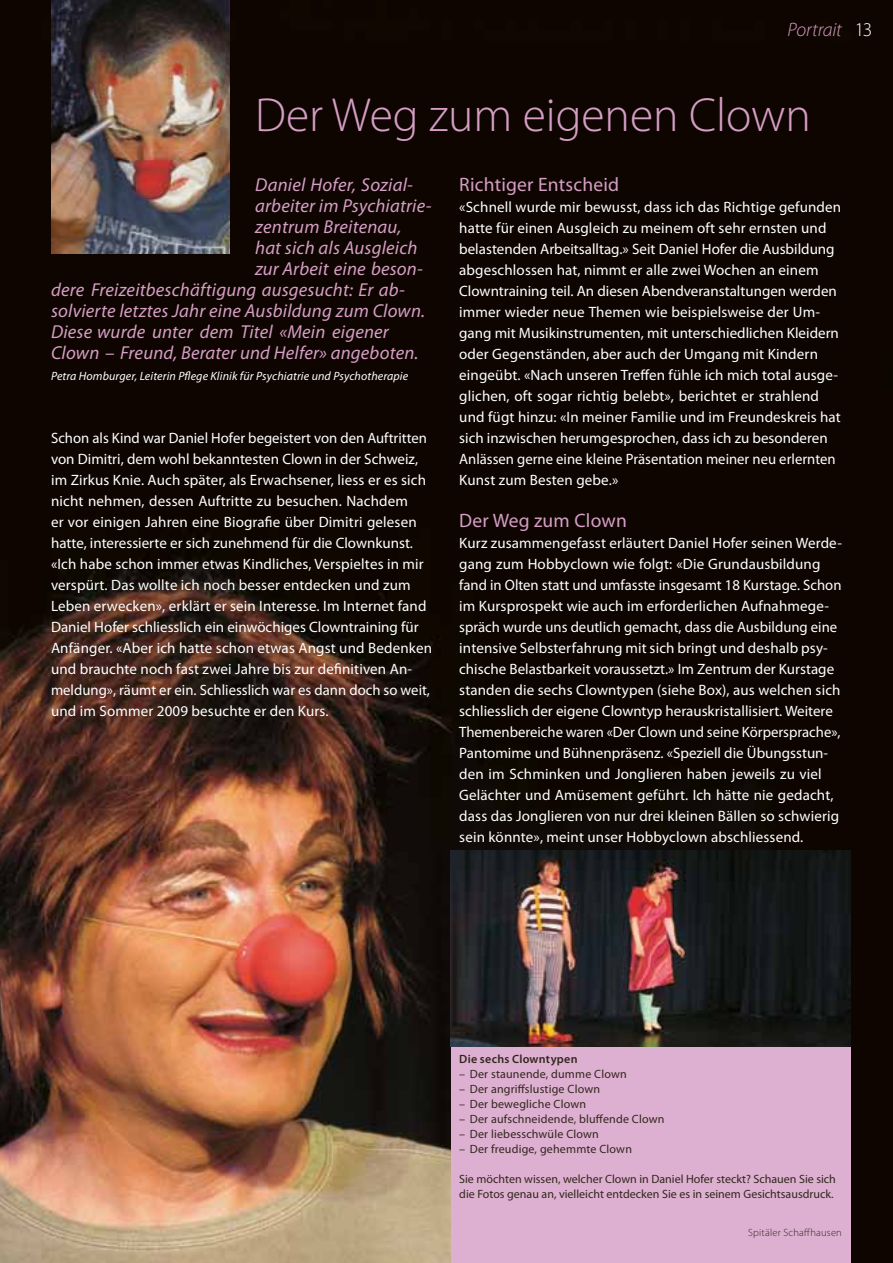
<style>
.page{position:relative;width:893px;height:1263px;background:#fff}
.page>*{position:absolute;margin:0;border:0;box-sizing:border-box;transform-origin:0 0}
.t1{font:300 48px "Myriad Pro";color:#d59ec5}
.t2{font:19.5px "Myriad Pro";letter-spacing:.01em;color:#d59ec5}
.t3{font:italic 300 19.5px "Myriad Pro";letter-spacing:-.005em;color:#d59ec5}
.t4{font:italic 18.75px "Myriad Pro";letter-spacing:.01em;color:#d59ec5}
.t5{font:15px/21px "Myriad Pro";letter-spacing:.01em;color:#fff}
.t6{font:12px/15px "Myriad Pro";letter-spacing:.01em;color:#32261c}
.t7{font:italic 12px "Myriad Pro";letter-spacing:.01em;color:#fff}
.t8{font:600 12px "Myriad Pro";letter-spacing:.025em;color:#32261c}
.t9{font:300 10.5px "Myriad Pro";letter-spacing:.02em;color:#32261c}
.s1{font-style:normal;color:#fff}
</style>
<div class="page">
<img style="left:0;top:0;width:893px;height:1263px">
<div style="left:451px;top:1046px;width:399px;height:217px;background:#ddb0d1"></div>
<img style="left:51px;top:0;width:179px;height:254px">
<img style="left:451px;top:851px;width:399px;height:195px">
<h2 class="t3" style="left:787px;top:18px;width:86px">Portrait <span class="s1">13</span></h2>
<h1 class="t1" style="left:255px;top:86px;width:557px">Der Weg zum eigenen Clown</h1>
<p class="t4" style="left:255px;top:173px;width:159px">Daniel Hofer, Sozial-</p>
<p class="t4" style="left:255px;top:194px;width:178px">arbeiter im Psychiatrie-</p>
<p class="t4" style="left:255px;top:215px;width:148px">zentrum Breitenau,</p>
<p class="t4" style="left:255px;top:236px;width:164px">hat sich als Ausgleich</p>
<p class="t4" style="left:255px;top:257px;width:169px">zur Arbeit eine beson-</p>
<p class="t4" style="left:51px;top:278px;width:355px">dere Freizeitbeschäftigung ausgesucht: Er ab-</p>
<p class="t4" style="left:51px;top:299px;width:376px">solvierte letztes Jahr eine Ausbildung zum Clown.</p>
<p class="t4" style="left:51px;top:320px;width:339px">Diese wurde unter dem Titel «Mein eigener</p>
<p class="t4" style="left:51px;top:341px;width:369px">Clown – Freund, Berater und Helfer» angeboten.</p>
<p class="t7" style="left:51px;top:368px;width:359px">Petra Homburger, Leiterin Pflege Klinik für Psychiatrie und Psychotherapie</p>
<h2 class="t2" style="left:459px;top:172px;width:161px">Richtiger Entscheid</h2>
<p class="t5" style="left:459px;top:196px;width:383px">«Schnell wurde mir bewusst, dass ich das Richtige gefunden hatte für einen Ausgleich zu meinem oft sehr ernsten und belastenden Arbeitsalltag.» Seit Daniel Hofer die Ausbildung abgeschlossen hat, nimmt er alle zwei Wochen an einem Clowntraining teil. An diesen Abendveranstaltungen werden immer wieder neue Themen wie beispielsweise der Um&shy;gang mit Musikinstrumenten, mit unterschiedlichen Kleidern oder Gegenständen, aber auch der Umgang mit Kindern eingeübt. «Nach unseren Treffen fühle ich mich total ausge&shy;glichen, oft sogar richtig belebt», berichtet er strahlend und fügt hinzu: «In meiner Familie und im Freundeskreis hat sich inzwischen herumgesprochen, dass ich zu besonderen Anlässen gerne eine kleine Präsentation meiner neu erlernten Kunst zum Besten gebe.»</p>
<h2 class="t2" style="left:459px;top:508px;width:169px">Der Weg zum Clown</h2>
<p class="t5" style="left:459px;top:532px;width:384px">Kurz zusammengefasst erläutert Daniel Hofer seinen Werde&shy;gang zum Hobbyclown wie folgt: «Die Grundausbildung fand in Olten statt und umfasste insgesamt 18 Kurstage. Schon im Kursprospekt wie auch im erforderlichen Aufnahmege&shy;spräch wurde uns deutlich gemacht, dass die Ausbildung eine intensive Selbsterfahrung mit sich bringt und deshalb psy&shy;chische Belastbarkeit voraussetzt.» Im Zentrum der Kurstage standen die sechs Clowntypen (siehe Box), aus welchen sich schliesslich der eigene Clowntyp herauskristallisiert. Weitere Themenbereiche waren «Der Clown und seine Körpersprache», Pantomime und Bühnenpräsenz. «Speziell die Übungsstun&shy;den im Schminken und Jonglieren haben jeweils zu viel Gelächter und Amüsement geführt. Ich hätte nie gedacht, dass das Jonglieren von nur drei kleinen Bällen so schwierig sein könnte», meint unser Hobbyclown abschliessend.</p>
<p class="t5" style="left:51px;top:427px;width:382px">Schon als Kind war Daniel Hofer begeistert von den Auftritten von Dimitri, dem wohl bekanntesten Clown in der Schweiz, im Zirkus Knie. Auch später, als Erwachsener, liess er es sich nicht nehmen, dessen Auftritte zu besuchen. Nachdem<br>er vor einigen Jahren eine Biografie über Dimitri gelesen hatte, interessierte er sich zunehmend für die Clownkunst. «Ich habe schon immer etwas Kindliches, Verspieltes in mir verspürt. Das wollte ich noch besser entdecken und zum Leben erwecken», erklärt er sein Interesse. Im Internet fand Daniel Hofer schliesslich ein einwöchiges Clowntraining für Anfänger. «Aber ich hatte schon etwas Angst und Bedenken und brauchte noch fast zwei Jahre bis zur definitiven An&shy;meldung», räumt er ein. Schliesslich war es dann doch so weit, und im Sommer 2009 besuchte er den Kurs.</p>
<p class="t8" style="left:459px;top:1052px;width:120px">Die sechs Clowntypen</p>
<p class="t6" style="left:459px;top:1067px;width:169px">– Der staunende, dumme Clown</p>
<p class="t6" style="left:459px;top:1082px;width:142px">– Der angriffslustige Clown</p>
<p class="t6" style="left:459px;top:1097px;width:128px">– Der bewegliche Clown</p>
<p class="t6" style="left:459px;top:1112px;width:207px">– Der aufschneidende, bluffende Clown</p>
<p class="t6" style="left:459px;top:1127px;width:141px">– Der liebesschwüle Clown</p>
<p class="t6" style="left:459px;top:1142px;width:174px">– Der freudige, gehemmte Clown</p>
<p class="t6" style="left:459px;top:1172px;width:378px">Sie möchten wissen, welcher Clown in Daniel Hofer steckt? Schauen Sie sich die Fotos genau an, vielleicht entdecken Sie es in seinem Gesichtsausdruck.</p>
<p class="t9" style="left:748px;top:1226px;width:95px">Spitäler Schaffhausen</p>
<p class="t9" style="left:804px;top:1226px;width:8px">f</p>
</div>
